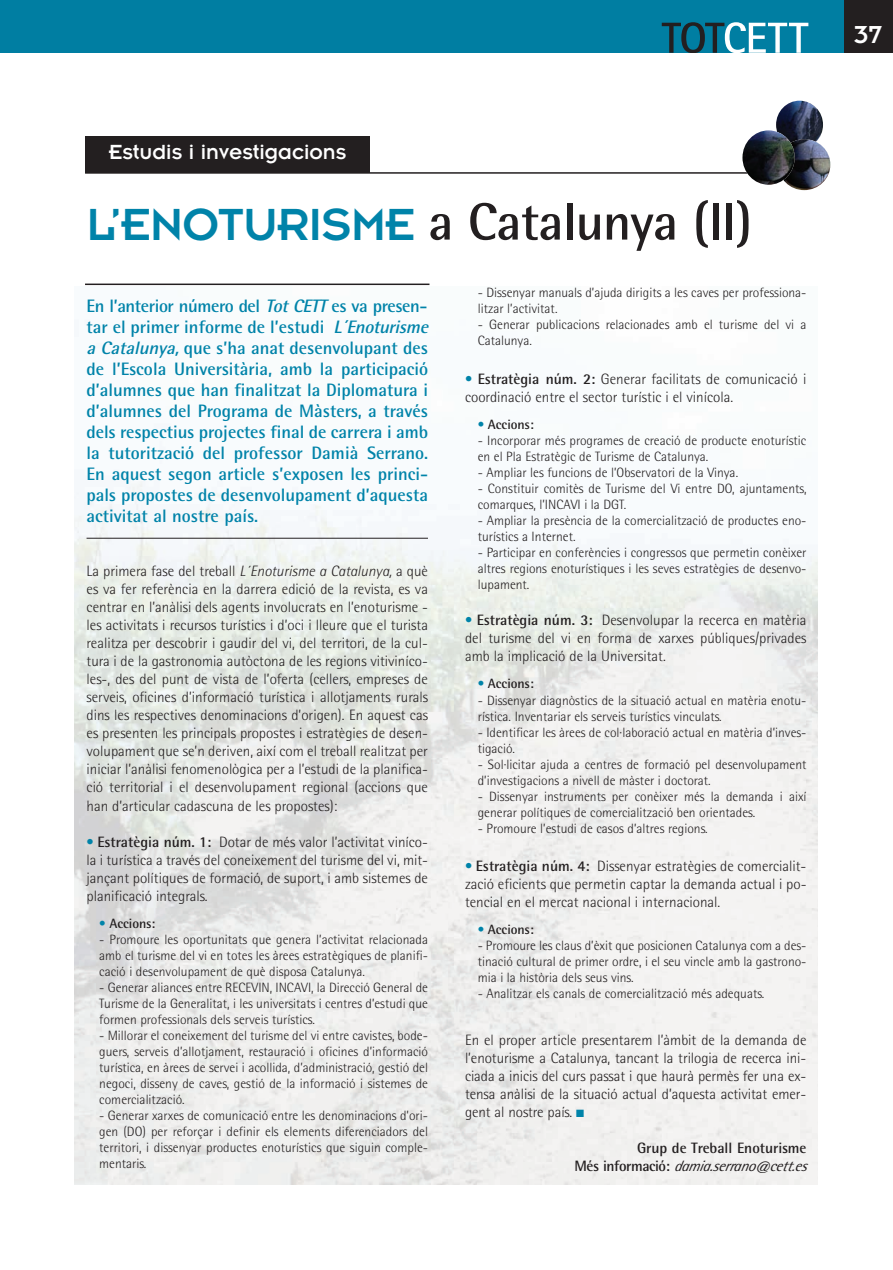
<style>
.page{position:relative;width:893px;height:1270px;background:#fff}
.page>*{position:absolute;margin:0;border:0;box-sizing:border-box;transform-origin:0 0}
.t1{font:700 52.5px "Rotis Semi Sans";letter-spacing:-.015em;color:#231f20}
.t2{font:27px "Insignia";color:#fff}
.t3{font:22.5px "Insignia";color:#fff}
.t4{font:700 18px/21px "Rotis Semi Sans";color:#0083a9}
.t5{font:300 15px/18px "Rotis Semi Sans";color:#231f20;text-align:justify}
.t6{font:700 15px/18px "Rotis Semi Sans";color:#231f20;text-align:right}
.t7{font:300 13.5px/16px "Rotis Semi Sans";color:#231f20}
.t8{font:700 13.5px "Rotis Semi Sans";color:#231f20}
.s1{font-family:"Insignia";font-weight:400;font-size:49.5px;color:#0083a9}
.s2{font-style:italic}
.s3{color:#0083a9}
.s4{font-weight:700}
.s5{font-weight:300;color:#0083a9}
.s6{font-weight:400;font-style:italic}
</style>
<div class="page">
<img style="left:75px;top:481px;width:743px;height:702px">
<hr style="left:87px;top:538px;width:341px;height:1px;background:#231f20">
<hr style="left:85px;top:283px;width:344px;height:2px;background:#231f20">
<div style="left:85px;top:136px;width:285px;height:36px;background:#231f20"></div>
<hr style="left:85px;top:172px;width:723px;height:2px;background:#231f20">
<div style="left:0;top:0;width:893px;height:53px;background:#007ea2"></div>
<svg style="left:662px;top:22px;width:146px;height:31px"></svg>
<div style="left:844px;top:0;width:49px;height:53px;background:#231f20"></div>
<img style="left:776px;top:101px;width:47px;height:38px">
<img style="left:789px;top:139px;width:41px;height:51px">
<img style="left:742px;top:130px;width:53px;height:55px">
<h3 class="t3" style="left:109px;top:145px;width:239px">Estudis i investigacions</h3>
<h1 class="t1" style="left:87px;top:203px;width:667px"><span class="s1">L’ENOTURISME</span> a Catalunya (II)</h1>
<p class="t4" style="left:87px;top:297px;width:346px">En l’anterior número del <span class="s2">Tot CETT</span> es va presen&shy;tar el primer informe de l’estudi <span class="s2">L´Enoturisme aCatalunya,</span>que s’ha anat desenvolupant des de l’Escola Universitària, amb la participació d’alumnes que han finalitzat la Diplomatura i d’alumnes del Programa de Màsters, a través dels respectius projectes final de carrera i amb la tutorització del professor Damià Serrano.<br>En aquest segon article s’exposen les princi&shy;pals propostes de desenvolupament d’aquesta activitat al nostre país.</p>
<p class="t5" style="left:87px;top:563px;width:343px">La primera fase del treball <span class="s2">L´Enoturisme a Catalunya,</span> a què es va fer referència en la darrera edició de la revista, es va centrar en l’anàlisi dels agents involucrats en l’enoturisme - les activitats i recursos turístics i d’oci i lleure que el turista realitza per descobrir i gaudir del vi, del territori, de la cul&shy;tura i de la gastronomia autòctona de les regions vitiviníco&shy;les-, des del punt de vista de l’oferta (cellers, empreses de serveis, oficines d’informació turística i allotjaments rurals dins les respectives denominacions d’origen). En aquest cas es presenten les principals propostes i estratègies de desen&shy;volupament que se’n deriven, així com el treball realitzat per iniciar l’anàlisi fenomenològica per a l’estudi de la planifica&shy;ció territorial i el desenvolupament regional (accions que han d’articular cadascuna de les propostes):</p>
<p class="t5" style="left:87px;top:833px;width:343px"><span class="s3">•</span> <span class="s4">Estratègia núm. 1:</span> Dotar de més valor l’activitat viníco&shy;la i turística a través del coneixement del turisme del vi, mit&shy;jançant polítiques de formació, de suport, i amb sistemes de planificació integrals.</p>
<p class="t8" style="left:99px;top:918px;width:58px"><span class="s5">•</span> Accions:</p>
<p class="t7" style="left:99px;top:932px;width:330px;text-align:justify">- Promoure les oportunitats que genera l’activitat relacionada amb el turisme del vi en totes les àrees estratègiques de planifi&shy;cació i desenvolupament de què disposa Catalunya.</p>
<p class="t7" style="left:99px;top:980px;width:330px;text-align:justify">- Generar aliances entre RECEVIN, INCAVI, la Direcció General de Turisme de la Generalitat, i les universitats i centres d’estudi que formen professionals dels serveis turístics.</p>
<p class="t7" style="left:99px;top:1028px;width:330px;text-align:justify">- Millorar el coneixement del turisme del vi entre cavistes, bode&shy;guers, serveis d’allotjament, restauració i oficines d’informació turística, en àrees de servei i acollida, d’administració, gestió del negoci, disseny de caves, gestió de la informació i sistemes de comercialització.</p>
<p class="t7" style="left:99px;top:1108px;width:330px;text-align:justify">- Generar xarxes de comunicació entre les denominacions d’ori&shy;gen (DO) per reforçar i definir els elements diferenciadors del territori, i dissenyar productes enoturístics que siguin comple&shy;mentaris.</p>
<p class="t7" style="left:478px;top:285px;width:330px">- Dissenyar manuals d’ajuda dirigits a les caves per professiona&shy;litzar l’activitat.</p>
<p class="t7" style="left:478px;top:317px;width:330px">- Generar publicacions relacionades amb el turisme del vi a<br>Catalunya.</p>
<p class="t5" style="left:465px;top:371px;width:343px"><span class="s3">•</span> <span class="s4">Estratègia núm. 2:</span> Generar facilitats de comunicació i coordinació entre el sector turístic i el vinícola.</p>
<p class="t8" style="left:478px;top:419px;width:58px"><span class="s5">•</span> Accions:</p>
<p class="t7" style="left:478px;top:433px;width:330px">- Incorporar més programes de creació de producte enoturístic en el Pla Estratègic de Turisme de Catalunya.</p>
<p class="t7" style="left:478px;top:465px;width:262px">- Ampliar les funcions de l’Observatori de la Vinya.</p>
<p class="t7" style="left:478px;top:482px;width:330px">- Constituir comitès de Turisme del Vi entre DO, ajuntaments, comarques, l’INCAVI i la DGT.</p>
<p class="t7" style="left:478px;top:514px;width:330px">- Ampliar la presència de la comercialització de productes eno&shy;turístics a Internet.</p>
<p class="t7" style="left:478px;top:546px;width:330px;text-align:justify">- Participar en conferències i congressos que permetin conèixer altres regions enoturístiques i les seves estratègies de desenvo&shy;lupament.</p>
<p class="t5" style="left:465px;top:612px;width:343px"><span class="s3">•</span> <span class="s4">Estratègia núm. 3:</span> Desenvolupar la recerca en matèria del turisme del vi en forma de xarxes públiques/privades amb la implicació de la Universitat.</p>
<p class="t8" style="left:478px;top:679px;width:58px"><span class="s5">•</span> Accions:</p>
<p class="t7" style="left:478px;top:693px;width:330px">- Dissenyar diagnòstics de la situació actual en matèria enotu&shy;rística. Inventariar els serveis turístics vinculats.</p>
<p class="t7" style="left:478px;top:725px;width:330px">- Identificar les àrees de col·laboració actual en matèria d’inves&shy;tigació.</p>
<p class="t7" style="left:478px;top:757px;width:330px">- Sol·licitar ajuda a centres de formació pel desenvolupament d’investigacions a nivell de màster i doctorat.</p>
<p class="t7" style="left:478px;top:789px;width:330px">- Dissenyar instruments per conèixer més la demanda i així generar polítiques de comercialització ben orientades.</p>
<p class="t7" style="left:478px;top:821px;width:231px">- Promoure l’estudi de casos d’altres regions.</p>
<p class="t5" style="left:465px;top:857px;width:343px"><span class="s3">•</span> <span class="s4">Estratègia núm. 4:</span> Dissenyar estratègies de comercialit&shy;zació eficients que permetin captar la demanda actual i po&shy;tencial en el mercat nacional i internacional.</p>
<p class="t8" style="left:478px;top:924px;width:58px"><span class="s5">•</span> Accions:</p>
<p class="t7" style="left:478px;top:938px;width:330px;text-align:justify">- Promoure les claus d’èxit que posicionen Catalunya com a des&shy;tinació cultural de primer ordre, i el seu vincle amb la gastrono&shy;mia i la història dels seus vins.</p>
<p class="t7" style="left:478px;top:986px;width:288px">- Analitzar els canals de comercialització més adequats.</p>
<p class="t5" style="left:465px;top:1031px;width:343px">En el proper article presentarem l’àmbit de la demanda de l’enoturisme a Catalunya, tancant la trilogia de recerca ini&shy;ciada a inicis del curs passat i que haurà permès fer una ex&shy;tensa anàlisi de la situació actual d’aquesta activitat emer&shy;gent al nostre país. <span class="s3">■</span></p>
<p class="t6" style="left:574px;top:1139px;width:236px">Grup de Treball Enoturisme<br>Més informació: <span class="s6">damia.serrano@cett.es</span></p>
<h2 class="t2" style="left:854px;top:26px;width:29px">37</h2>
</div>
